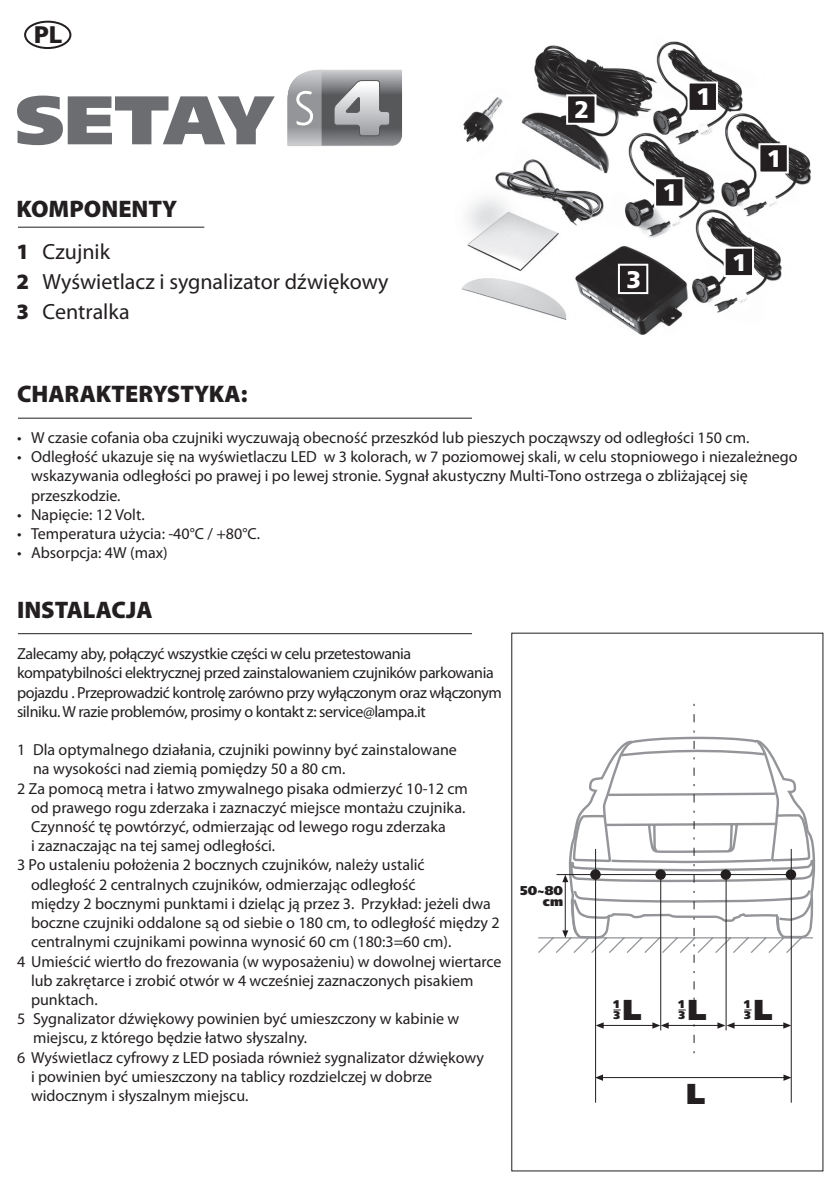
<style>
.page{position:relative;width:840px;height:1191px;background:#fff}
.page>*{position:absolute;margin:0;border:0;box-sizing:border-box;transform-origin:0 0}
.t1{font:900 28.8px "Frutiger";color:#231f20}
.t2{font:900 24px "Myriad Pro";color:#231f20}
.t3{font:900 24px "Frutiger";color:#fff}
.t4{font:900 24px "Frutiger";color:#231f20}
.t5{font:22px/30px "Myriad Pro";color:#231f20}
.t6{font:16px/19.2px "Myriad Pro";color:#231f20}
.t7{font:16px/19.2px "Myriad Pro";letter-spacing:-.025em;color:#231f20}
.t8{font:900 12.8px/11.2px "Frutiger";color:#231f20;text-align:right}
.t9{font:900 11.2px/11.2px "Frutiger";color:#231f20}
.s1{font-weight:900}
</style>
<div class="page">
<div style="left:24px;top:21px;width:47px;height:28px;border:2px solid #231f20;border-radius:50%"></div>
<hr style="left:18px;top:227px;width:186px;height:1px;background:#231f20">
<hr style="left:18px;top:633px;width:453px;height:1px;background:#231f20">
<hr style="left:18px;top:418px;width:453px;height:1px;background:#231f20">
<svg style="left:17px;top:96px;width:257px;height:49px"></svg>
<svg style="left:287px;top:69px;width:115px;height:77px"></svg>
<hr style="left:599px;top:1077px;width:189px;height:1px;background:#231f20">
<svg style="left:596px;top:1074px;width:6px;height:6px"></svg>
<svg style="left:783px;top:1074px;width:7px;height:6px"></svg>
<hr style="left:790px;top:849px;width:1px;height:253px;background:#231f20">
<hr style="left:595px;top:849px;width:1px;height:253px;background:#231f20">
<svg style="left:538px;top:704px;width:275px;height:355px"></svg>
<img style="left:461px;top:41px;width:350px;height:294px">
<div style="left:723px;top:247px;width:30px;height:30px;background:#231f20;border:2px solid #fff"></div>
<div style="left:758px;top:143px;width:30px;height:30px;background:#231f20;border:2px solid #fff"></div>
<div style="left:653px;top:177px;width:31px;height:31px;background:#231f20;border:2px solid #fff"></div>
<div style="left:687px;top:81px;width:30px;height:31px;background:#231f20;border:2px solid #fff"></div>
<div style="left:617px;top:264px;width:31px;height:30px;background:#231f20;border:2px solid #fff"></div>
<div style="left:566px;top:94px;width:30px;height:31px;background:#231f20;border:2px solid #fff"></div>
<h2 class="t4" style="left:34px;top:20px;width:30px">PL</h2>
<h2 class="t2" style="left:17px;top:192px;width:162px">KOMPONENTY</h2>
<h3 class="t5" style="left:17px;top:236px;width:373px"><span class="s1">1</span> Czujnik<br><span class="s1">2</span> Wyświetlacz i sygnalizator dźwiękowy<br><span class="s1">3</span> Centralka</h3>
<h2 class="t3" style="left:574px;top:95px;width:16px">2</h2>
<h2 class="t3" style="left:695px;top:83px;width:16px">1</h2>
<h2 class="t3" style="left:662px;top:178px;width:16px">1</h2>
<h2 class="t3" style="left:626px;top:265px;width:16px">3</h2>
<h2 class="t3" style="left:766px;top:144px;width:16px">1</h2>
<h2 class="t3" style="left:731px;top:248px;width:16px">1</h2>
<h2 class="t2" style="left:17px;top:378px;width:232px">CHARAKTERYSTYKA:</h2>
<p class="t6" style="left:17px;top:428px;width:733px">• W czasie cofania oba czujniki wyczuwają obecność przeszkód lub pieszych począwszy od odległości 150 cm.</p>
<p class="t6" style="left:31px;top:447px;width:767px;text-indent:-14px">• Odległość ukazuje się na wyświetlaczu LED w 3 kolorach, w 7 poziomowej skali, w celu stopniowego i niezależnego wskazywania odległości po prawej i po lewej stronie. Sygnał akustyczny Multi-Tono ostrzega o zbliżającej się przeszkodzie.</p>
<p class="t6" style="left:17px;top:504px;width:129px">• Napięcie: 12 Volt.</p>
<p class="t6" style="left:17px;top:524px;width:244px">• Temperatura użycia: -40°C / +80°C.</p>
<p class="t6" style="left:17px;top:543px;width:152px">• Absorpcja: 4W (max)</p>
<h2 class="t2" style="left:17px;top:594px;width:137px">INSTALACJA</h2>
<p class="t7" style="left:17px;top:644px;width:486px">Zalecamy aby, połączyć wszystkie części w celu przetestowania kompatybilności elektrycznej przed zainstalowaniem czujników parkowania pojazdu . Przeprowadzić kontrolę zarówno przy wyłączonym oraz włączonym silniku. W razie problemów, prosimy o kontakt z: service@lampa.it</p>
<p class="t6" style="left:17px;top:740px;width:441px">1 Dla optymalnego działania, czujniki powinny być zainstalowane</p>
<p class="t6" style="left:33px;top:759px;width:313px">na wysokości nad ziemią pomiędzy 50 a 80 cm.</p>
<p class="t6" style="left:17px;top:778px;width:452px">2 Za pomocą metra i łatwo zmywalnego pisaka odmierzyć 10-12 cm</p>
<p class="t6" style="left:31px;top:797px;width:435px">od prawego rogu zderzaka i zaznaczyć miejsce montażu czujnika.</p>
<p class="t6" style="left:31px;top:817px;width:416px">Czynność tę powtórzyć, odmierzając od lewego rogu zderzaka</p>
<p class="t6" style="left:31px;top:836px;width:245px">i zaznaczając na tej samej odległości.</p>
<p class="t6" style="left:17px;top:855px;width:409px">3 Po ustaleniu położenia 2 bocznych czujników, należy ustalić</p>
<p class="t6" style="left:31px;top:874px;width:386px">odległość 2 centralnych czujników, odmierzając odległość</p>
<p class="t6" style="left:31px;top:893px;width:461px">między 2 bocznymi punktami i dzieląc ją przez 3. Przykład: jeżeli dwa</p>
<p class="t6" style="left:31px;top:913px;width:470px">boczne czujniki oddalone są od siebie o 180 cm, to odległość między 2</p>
<p class="t6" style="left:31px;top:932px;width:421px">centralnymi czujnikami powinna wynosić 60 cm (180:3=60 cm).</p>
<p class="t6" style="left:17px;top:951px;width:486px">4 Umieścić wiertło do frezowania (w wyposażeniu) w dowolnej wiertarce</p>
<p class="t6" style="left:31px;top:970px;width:444px">lub zakrętarce i zrobić otwór w 4 wcześniej zaznaczonych pisakiem</p>
<p class="t6" style="left:31px;top:989px;width:68px">punktach.</p>
<p class="t6" style="left:17px;top:1009px;width:443px">5 Sygnalizator dźwiękowy powinien być umieszczony w kabinie w</p>
<p class="t6" style="left:33px;top:1028px;width:275px">miejscu, z którego będzie łatwo słyszalny.</p>
<p class="t6" style="left:17px;top:1047px;width:468px">6 Wyświetlacz cyfrowy z LED posiada również sygnalizator dźwiękowy</p>
<p class="t6" style="left:31px;top:1066px;width:402px">i powinien być umieszczony na tablicy rozdzielczej w dobrze</p>
<p class="t6" style="left:31px;top:1085px;width:219px">widocznym i słyszalnym miejscu.</p>
<p class="t8" style="left:520px;top:884px;width:44px">50~80 cm</p>
<p class="t9" style="left:613px;top:998px;width:8px">1<br>3</p>
<h1 class="t1" style="left:622px;top:992px;width:21px">L</h1>
<p class="t9" style="left:678px;top:998px;width:8px">1<br>3</p>
<h1 class="t1" style="left:687px;top:992px;width:21px">L</h1>
<p class="t9" style="left:743px;top:998px;width:8px">1<br>3</p>
<h1 class="t1" style="left:753px;top:992px;width:21px">L</h1>
<h1 class="t1" style="left:685px;top:1076px;width:21px">L</h1>
</div>
